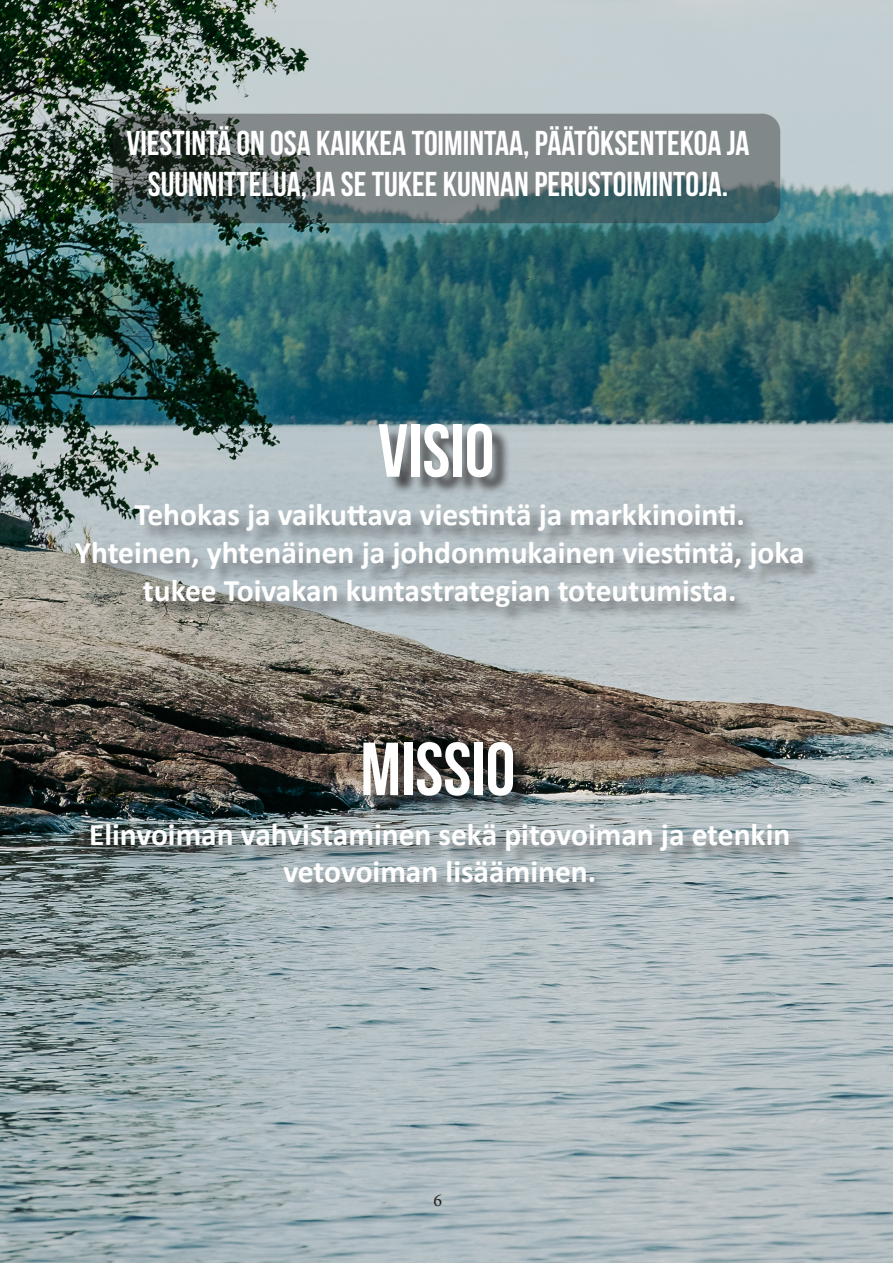
<style>
.page{position:relative;width:893px;height:1263px;background:#fff}
.page>*{position:absolute;margin:0;border:0;box-sizing:border-box;transform-origin:0 0}
.t1{font:75px "Bebas Neue";color:#fff}
.t2{font:34.5px "Bebas Neue";color:#fff}
.t3{font:700 31.5px "Calibri";color:#fff}
.t4{font:18px "Minion Pro";color:#231f20}
</style>
<div class="page">
<img style="left:0;top:0;width:893px;height:1263px">
<div style="left:381px;top:426px;width:130px;height:70px;background:#231f20;opacity:.75"></div>
<svg style="left:113px;top:114px;width:667px;height:109px;background:#647172"></svg>
<div style="left:78px;top:507px;width:743px;height:118px;background:#231f20;opacity:.45"></div>
<div style="left:366px;top:744px;width:166px;height:70px;background:#231f20;opacity:.75"></div>
<div style="left:94px;top:826px;width:713px;height:76px;background:#231f20;opacity:.45"></div>
<p class="t2" style="left:127px;top:124px;width:625px">VIESTINTÄ ON OSA KAIKKEA TOIMINTAA, PÄÄTÖKSENTEKOA JA</p>
<p class="t2" style="left:148px;top:165px;width:582px">SUUNNITTELUA, JA SE TUKEE KUNNAN PERUSTOIMINTOJA.</p>
<p class="t1" style="left:378px;top:410px;width:118px">VISIO</p>
<p class="t3" style="left:135px;top:492px;width:612px">Tehokas ja vaikuttava viestintä ja markkinointi.</p>
<p class="t3" style="left:75px;top:530px;width:732px">Yhteinen, yhtenäinen ja johdonmukainen viestintä, joka</p>
<p class="t3" style="left:143px;top:568px;width:595px">tukee Toivakan kuntastrategian toteutumista.</p>
<p class="t1" style="left:360px;top:728px;width:156px">MISSIO</p>
<p class="t3" style="left:89px;top:812px;width:703px">Elinvoiman vahvistaminen sekä pitovoiman ja etenkin</p>
<p class="t3" style="left:283px;top:850px;width:314px">vetovoiman lisääminen.</p>
<p class="t4" style="left:434px;top:1188px;width:10px">6</p>
</div>
